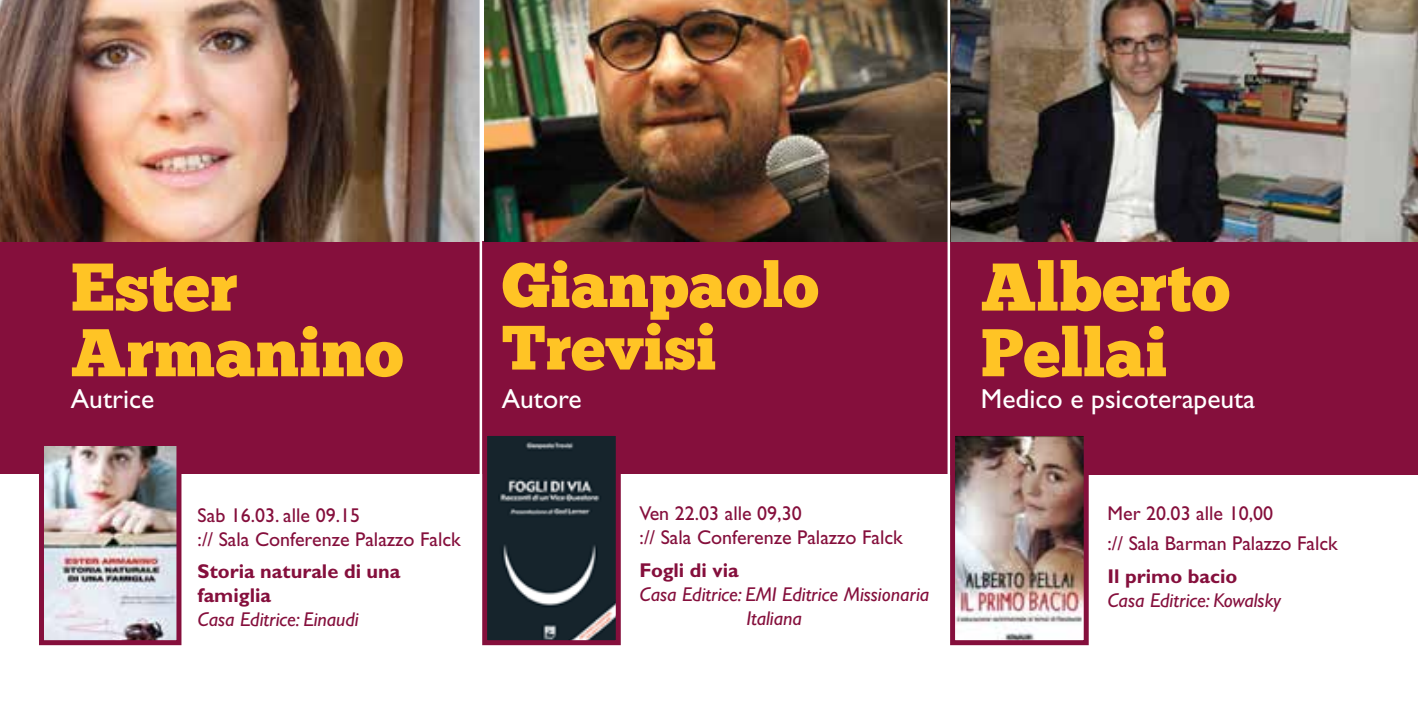
<style>
.page{position:relative;width:1418px;height:709px;background:#fff}
.page>*{position:absolute;margin:0;border:0;box-sizing:border-box;transform-origin:0 0}
.t1{font:67.25px/65.8px "Chunk Five";color:#ffc425}
.t2{font:62.5px/62.5px "Chunk Five";color:#ffc425}
.t3{font:27.5px "Gill Sans Std";color:#fff}
.t4{font:20px/24px "Gill Sans Std";color:#850f3c}
.t5{font:italic 20px/24px "Gill Sans Std";color:#850f3c}
.t6{font:700 20px/24px "Gill Sans Std";color:#850f3c}
</style>
<div class="page">
<div style="left:950px;top:241px;width:467px;height:234px;background:#850f3c"></div>
<img style="left:484px;top:0;width:933px;height:241px">
<div style="left:0;top:241px;width:950px;height:233px;background:#850f3c"></div>
<img style="left:0;top:0;width:479px;height:241px">
<img style="left:39px;top:446px;width:143px;height:200px">
<svg style="left:482px;top:428px;width:139px;height:218px;background:#36323e"></svg>
<img style="left:950px;top:428px;width:139px;height:218px">
<hr style="left:479px;top:0;width:3px;height:709px;background:#fff">
<hr style="left:947px;top:0;width:3px;height:709px;background:#fff">
<h1 class="t1" style="left:71px;top:254px;width:334px">Ester<br>Armanino</h1>
<h3 class="t3" style="left:71px;top:383px;width:85px">Autrice</h3>
<p class="t4" style="left:198px;top:503px;width:265px">Sab 16.03. alle 09.15<br>:// Sala Conferenze Palazzo Falck</p>
<p class="t6" style="left:198px;top:559px;width:204px">Storia naturale di una famiglia</p>
<p class="t5" style="left:198px;top:607px;width:163px">Casa Editrice: Einaudi</p>
<h2 class="t2" style="left:502px;top:254px;width:318px">Gianpaolo<br>Trevisi</h2>
<h3 class="t3" style="left:502px;top:383px;width:81px">Autore</h3>
<p class="t4" style="left:639px;top:501px;width:265px">Ven 22.03 alle 09,30<br>:// Sala Conferenze Palazzo Falck</p>
<p class="t6" style="left:639px;top:557px;width:101px">Fogli di via</p>
<p class="t5" style="left:746px;top:582px;width:184px;text-indent:-107px">Casa Editrice: EMI Editrice Missionaria<br>Italiana</p>
<h1 class="t1" style="left:980px;top:254px;width:251px">Alberto<br>Pellai</h1>
<h3 class="t3" style="left:980px;top:383px;width:276px">Medico e psicoterapeuta</h3>
<p class="t4" style="left:1107px;top:498px;width:232px;line-height:30px">Mer 20.03 alle 10,00<br>:// Sala Barman Palazzo Falck</p>
<p class="t6" style="left:1107px;top:563px;width:131px">Il primo bacio</p>
<p class="t5" style="left:1107px;top:588px;width:175px">Casa Editrice: Kowalsky</p>
</div>
